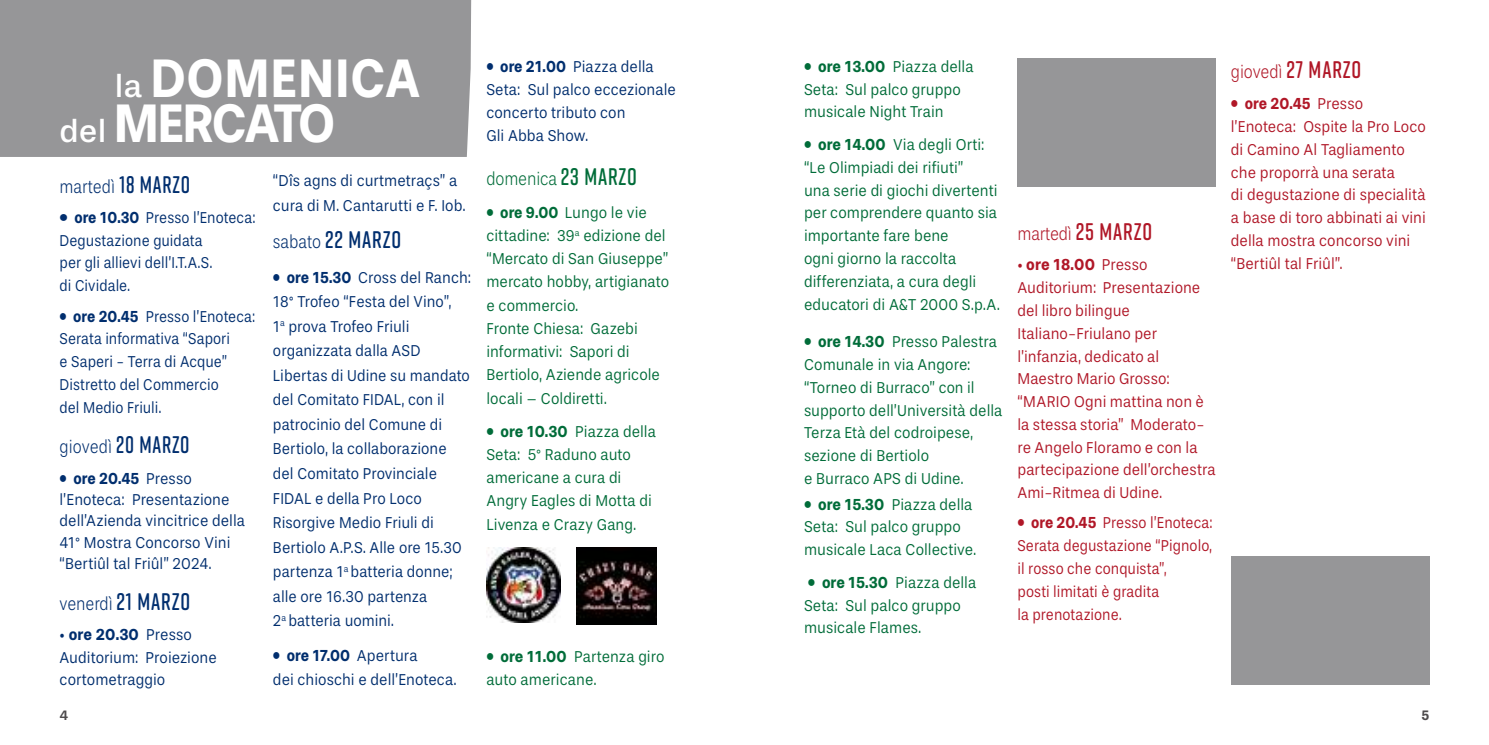
<style>
.page{position:relative;width:1489px;height:745px;background:#fff}
.page>*{position:absolute;margin:0;border:0;box-sizing:border-box;transform-origin:0 0}
.t1{font:700 55.3px/45.1px "Stevie Sans";color:#fff;scale:.88 1}
.t2{font:600 23.97px "Rift Soft";letter-spacing:.04em;color:#002e6e;scale:.9 1}
.t3{font:300 18.9px "Stevie Sans";color:#002e6e;scale:.83 1}
.t4{font:300 18.9px "Stevie Sans";letter-spacing:-.01em;color:#b01727;scale:.83 1}
.t5{font:300 18.9px "Stevie Sans";letter-spacing:-.01em;color:#006c39;scale:.83 1}
.t6{font:16.28px/22.8px "Stevie Sans";letter-spacing:.005em;color:#006c39;scale:.9 1}
.t7{font:16.28px/24.5px "Stevie Sans";letter-spacing:.005em;color:#002e6e;scale:.9 1}
.t8{font:16.28px/22.8px "Stevie Sans";letter-spacing:.005em;color:#b01727;scale:.9 1}
.t9{font:16.28px/22.8px "Stevie Sans";letter-spacing:.005em;color:#002e6e;scale:.86 1}
.t10{font:16.28px/22.8px "Stevie Sans";letter-spacing:.005em;color:#b01727;scale:.86 1}
.t11{font:500 14px "Stevie Sans";color:#4e4b4c}
.t12{font:700 14px "Stevie Sans";color:#4e4b4c;scale:.9 1}
.s1{font-weight:400;font-size:32.2px}
.s2{font-family:"Rift Soft";font-weight:600;font-size:23.97px}
.s3{font-weight:700}
.s4{font-family:"Stevie Sans";font-weight:300;font-size:18.9px}
</style>
<div class="page">
<div style="left:0;top:0;width:471px;height:157px;background:#969698"></div>
<div style="left:1017px;top:59px;width:198px;height:128px;background:#969698"></div>
<div style="left:1230px;top:556px;width:199px;height:128px;background:#969698"></div>
<img style="left:486px;top:547px;width:75px;height:75px">
<img style="left:576px;top:547px;width:80px;height:77px">
<h1 class="t1" style="left:60px;top:55px;width:411px;text-indent:55px"><span class="s1">la</span> DOMENICA <span class="s1">del</span> MERCATO</h1>
<p class="t3" style="left:60px;top:175px;width:159px">martedì <span class="s2">18 MARZO</span></p>
<p class="t9" style="left:60px;top:206px;width:229px"><span class="s3">○ ore 10.30</span> Presso l’Enoteca:<br>Degustazione guidata<br>per gli allievi dell’I.T.A.S.<br>di Cividale.</p>
<p class="t9" style="left:60px;top:304px;width:229px"><span class="s3">○ ore 20.45</span> Presso l’Enoteca:<br>Serata informativa “Sapori<br>e Saperi - Terra di Acque”<br>Distretto del Commercio<br>del Medio Friuli.</p>
<p class="t3" style="left:60px;top:436px;width:158px">giovedì <span class="s2">20 MARZO</span></p>
<p class="t7" style="left:60px;top:468px;width:207px;line-height:21px"><span class="s3">○ ore 20.45</span> Presso l’Enoteca: Presentazione dell’Azienda vincitrice della<br>41° Mostra Concorso Vini “Bertiûl tal Friûl” 2024.</p>
<p class="t3" style="left:60px;top:592px;width:159px">venerdì <span class="s2">21 MARZO</span></p>
<p class="t7" style="left:60px;top:622px;width:176px;line-height:22.8px">• <span class="s3">ore 20.30</span> Presso<br>Auditorium: Proiezione cortometraggio</p>
<p class="t11" style="left:60px;top:707px;width:10px">4</p>
<p class="t7" style="left:273px;top:168px;width:215px">“Dîs agns di curtmetraçs” a cura di M. Cantarutti e F. Iob.</p>
<h2 class="t2" style="left:273px;top:222px;width:144px"><span class="s4">sabato</span> 22 MARZO</h2>
<p class="t7" style="left:273px;top:265px;width:221px"><span class="s3">○ ore 15.30</span> Cross del Ranch:<br>18° Trofeo “Festa del Vino”,<br>1<sup>a</sup> prova Trofeo Friuli organizzata dalla ASD<br>Libertas di Udine su mandato del Comitato FIDAL, con il patrocinio del Comune di<br>Bertiolo, la collaborazione del Comitato Provinciale<br>FIDAL e della Pro Loco<br>Risorgive Medio Friuli di<br>Bertiolo A.P.S. Alle ore 15.30 partenza 1<sup>a</sup> batteria donne; alle ore 16.30 partenza<br>2<sup>a</sup> batteria uomini.</p>
<p class="t7" style="left:273px;top:642px;width:205px"><span class="s3">○ ore 17.00</span> Apertura<br>dei chioschi e dell’Enoteca.</p>
<p class="t7" style="left:486px;top:55px;width:212px;line-height:23.3px"><span class="s3">○ ore 21.00</span> Piazza della<br>Seta: Sul palco eccezionale concerto tributo con<br>Gli Abba Show.</p>
<p class="t5" style="left:486px;top:167px;width:183px">domenica <span class="s2">23 MARZO</span></p>
<p class="t6" style="left:486px;top:200px;width:204px;line-height:23.3px"><span class="s3">○ ore 9.00</span> Lungo le vie cittadine: 39<sup>a</sup> edizione del “Mercato di San Giuseppe” mercato hobby, artigianato e commercio.<br>Fronte Chiesa: Gazebi informativi: Sapori di<br>Bertiolo, Aziende agricole locali – Coldiretti.</p>
<p class="t6" style="left:486px;top:419px;width:190px;line-height:23.3px"><span class="s3">○ ore 10.30</span> Piazza della<br>Seta: 5° Raduno auto americane a cura di<br>Angry Eagles di Motta di<br>Livenza e Crazy Gang.</p>
<p class="t6" style="left:486px;top:644px;width:199px;line-height:23.3px"><span class="s3">○ ore 11.00</span> Partenza giro auto americane.</p>
<p class="t6" style="left:804px;top:55px;width:190px"><span class="s3">○ ore 13.00</span> Piazza della<br>Seta: Sul palco gruppo musicale Night Train</p>
<p class="t6" style="left:804px;top:133px;width:219px"><span class="s3">○ ore 14.00</span> Via degli Orti: “Le Olimpiadi dei rifiuti”<br>una serie di giochi divertenti per comprendere quanto sia importante fare bene<br>ogni giorno la raccolta differenziata, a cura degli educatori di A&amp;T 2000 S.p.A.</p>
<p class="t6" style="left:804px;top:330px;width:222px"><span class="s3">○ ore 14.30</span> Presso Palestra<br>Comunale in via Angore: “Torneo di Burraco” con il supporto dell’Università della<br>Terza Età del codroipese, sezione di Bertiolo<br>e Burraco APS di Udine.</p>
<p class="t6" style="left:804px;top:492px;width:193px"><span class="s3">○ ore 15.30</span> Piazza della<br>Seta: Sul palco gruppo musicale Laca Collective.</p>
<p class="t6" style="left:804px;top:570px;width:193px"><span class="s3">○ ore 15.30</span> Piazza della<br>Seta: Sul palco gruppo musicale Flames.</p>
<p class="t4" style="left:1017px;top:223px;width:164px">martedì <span class="s2">25 MARZO</span></p>
<p class="t8" style="left:1017px;top:253px;width:222px">• <span class="s3">ore 18.00</span> Presso<br>Auditorium: Presentazione del libro bilingue<br>Italiano-Friulano per l’infanzia, dedicato al<br>Maestro Mario Grosso: “MARIO Ogni mattina non è la stessa storia” Moderato&shy;re Angelo Floramo e con la partecipazione dell’orchestra<br>Ami-Ritmea di Udine.</p>
<p class="t10" style="left:1017px;top:511px;width:228px"><span class="s3">○ ore 20.45</span> Presso l’Enoteca:<br>Serata degustazione “Pignolo, il rosso che conquista”,<br>posti limitati è gradita<br>la prenotazione.</p>
<p class="t4" style="left:1230px;top:61px;width:158px">giovedì <span class="s2">27 MARZO</span></p>
<p class="t8" style="left:1230px;top:92px;width:218px"><span class="s3">○ ore 20.45</span> Presso l’Enoteca: Ospite la Pro Loco di Camino Al Tagliamento che proporrà una serata<br>di degustazione di specialità a base di toro abbinati ai vini della mostra concorso vini “Bertiûl tal Friûl”.</p>
<p class="t12" style="left:1421px;top:706px;width:10px">5</p>
</div>
